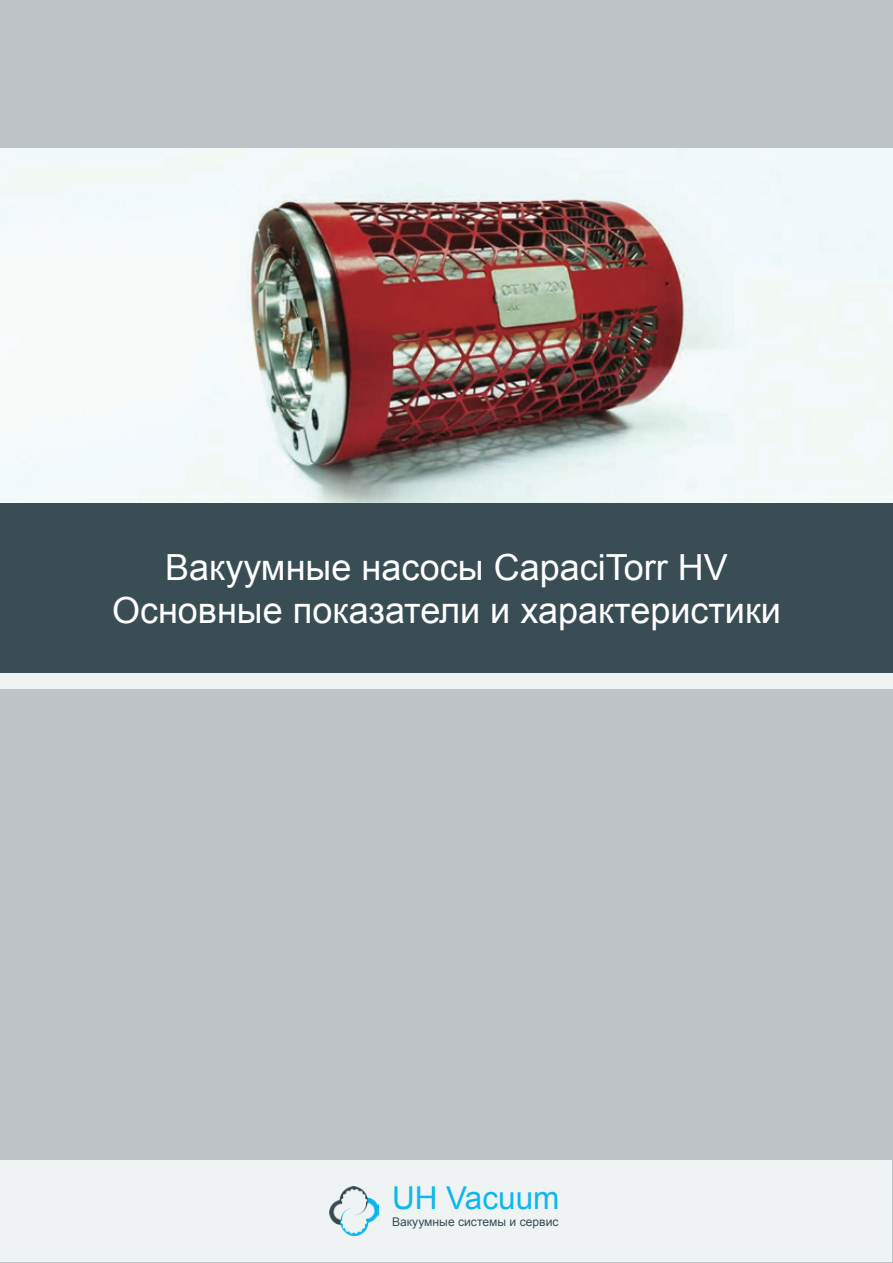
<style>
.page{position:relative;width:893px;height:1263px;background:#bdc3c7}
.page>*{position:absolute;margin:0;border:0;box-sizing:border-box;transform-origin:0 0}
.t1{font:36px/43.2px "Arial";color:#fff;text-align:center}
.t2{font:31.5px "Arial";color:#0db7ed}
.t3{font:12px "Arial";color:#384d54}
</style>
<div class="page">
<img style="left:0;top:148px;width:893px;height:355px">
<div style="left:0;top:503px;width:893px;height:170px;background:#384d54"></div>
<div style="left:0;top:673px;width:893px;height:16px;background:#f0f3f4"></div>
<div style="left:1px;top:1160px;width:891px;height:101px;background:#f0f3f4"></div>
<img style="left:330px;top:1186px;width:49px;height:49px">
<p class="t1" style="left:112px;top:546px;width:670px">Вакуумные насосы CapaciTorr HV<br>Основные показатели и характеристики</p>
<p class="t2" style="left:392px;top:1177px;width:169px">UH Vacuum</p>
<p class="t3" style="left:392px;top:1214px;width:168px">Вакуумные системы и сервис</p>
</div>
